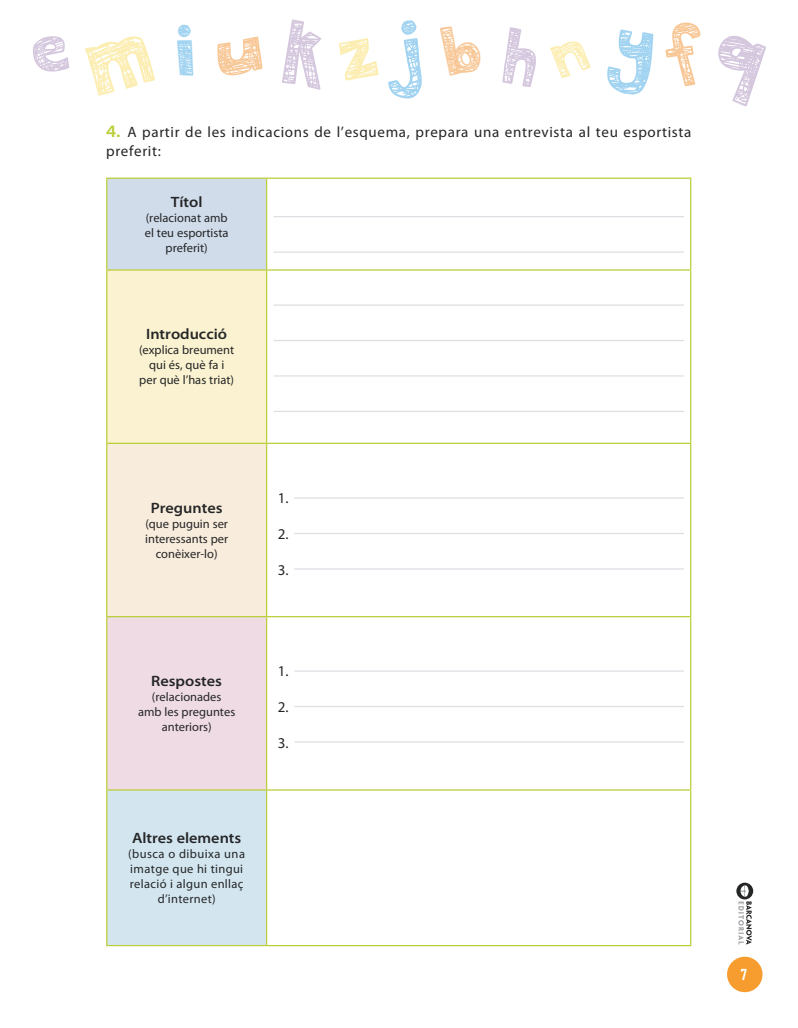
<style>
.page{position:relative;width:798px;height:1028px;background:#fff}
.page>*{position:absolute;margin:0;border:0;box-sizing:border-box;transform-origin:0 0}
.t1{font:15px/18.8px "Myriad Pro";letter-spacing:.045em;color:#252627}
.t2{font:600 semi-expanded 15px "Myriad Pro";color:#252627}
.t3{font:700 15px "Heading Pro";color:#fff}
.t4{font:12.5px/15px "Myriad Pro";color:#252627;text-align:center}
.t5{font:12.5px/15px "Myriad Pro";letter-spacing:.025em;color:#252627;text-align:center}
.s1{font-weight:600;font-stretch:semi-expanded;font-size:17.5px;color:#bace37}
</style>
<div class="page">
<div style="left:107px;top:178px;width:159px;height:92px;background:#d1dceb"></div>
<svg style="left:267px;top:179px;width:422px;height:766px"></svg>
<div style="left:107px;top:270px;width:159px;height:173px;background:#faf2d0"></div>
<div style="left:107px;top:443px;width:159px;height:173px;background:#f8ecdc"></div>
<div style="left:107px;top:616px;width:159px;height:174px;background:#efdbe3"></div>
<div style="left:107px;top:790px;width:159px;height:155px;background:#d3e6f0"></div>
<hr style="left:106px;top:178px;width:160px;height:1px;background:#bace37">
<hr style="left:106px;top:179px;width:1px;height:90px;background:#bace37">
<hr style="left:266px;top:178px;width:425px;height:1px;background:#bace37">
<hr style="left:266px;top:179px;width:1px;height:90px;background:#bace37">
<hr style="left:689px;top:179px;width:2px;height:90px;background:#bace37">
<hr style="left:106px;top:269px;width:160px;height:2px;background:#bace37">
<hr style="left:106px;top:271px;width:1px;height:172px;background:#bace37">
<hr style="left:266px;top:269px;width:425px;height:2px;background:#bace37">
<hr style="left:266px;top:271px;width:1px;height:172px;background:#bace37">
<hr style="left:689px;top:271px;width:2px;height:172px;background:#bace37">
<hr style="left:106px;top:443px;width:160px;height:1px;background:#bace37">
<hr style="left:106px;top:444px;width:1px;height:172px;background:#bace37">
<hr style="left:266px;top:443px;width:425px;height:1px;background:#bace37">
<hr style="left:266px;top:444px;width:1px;height:172px;background:#bace37">
<hr style="left:689px;top:444px;width:2px;height:172px;background:#bace37">
<hr style="left:106px;top:616px;width:160px;height:1px;background:#bace37">
<hr style="left:106px;top:617px;width:1px;height:172px;background:#bace37">
<hr style="left:266px;top:616px;width:425px;height:1px;background:#bace37">
<hr style="left:266px;top:617px;width:1px;height:172px;background:#bace37">
<hr style="left:689px;top:617px;width:2px;height:172px;background:#bace37">
<hr style="left:106px;top:789px;width:160px;height:1px;background:#bace37">
<hr style="left:106px;top:790px;width:1px;height:155px;background:#bace37">
<hr style="left:266px;top:789px;width:425px;height:1px;background:#bace37">
<hr style="left:266px;top:790px;width:1px;height:155px;background:#bace37">
<hr style="left:689px;top:790px;width:2px;height:155px;background:#bace37">
<hr style="left:106px;top:945px;width:160px;height:1px;background:#bace37">
<hr style="left:266px;top:945px;width:425px;height:1px;background:#bace37">
<hr style="left:273px;top:251px;width:410px;height:2px;background:#dddfe3">
<hr style="left:273px;top:216px;width:410px;height:1px;background:#dddfe3">
<hr style="left:273px;top:304px;width:410px;height:2px;background:#dddfe3">
<hr style="left:273px;top:340px;width:410px;height:1px;background:#dddfe3">
<hr style="left:273px;top:375px;width:410px;height:1px;background:#dddfe3">
<hr style="left:273px;top:411px;width:410px;height:1px;background:#dddfe3">
<hr style="left:294px;top:497px;width:389px;height:1px;background:#dddfe3">
<hr style="left:294px;top:533px;width:389px;height:1px;background:#dddfe3">
<hr style="left:294px;top:568px;width:389px;height:1px;background:#dddfe3">
<hr style="left:294px;top:670px;width:389px;height:1px;background:#dddfe3">
<hr style="left:294px;top:706px;width:389px;height:1px;background:#dddfe3">
<hr style="left:294px;top:741px;width:389px;height:1px;background:#dddfe3">
<div style="left:726px;top:956px;width:36px;height:36px;background:#f79c2e;border-radius:50%"></div>
<svg style="left:736px;top:882px;width:16px;height:62px"></svg>
<p class="t1" style="left:106px;top:123px;width:586px"><span class="s1">4.</span> A partir de les indicacions de l’esquema, prepara una entrevista al teu esportista preferit:</p>
<p class="t2" style="left:171px;top:192px;width:33px">Títol</p>
<p class="t4" style="left:145px;top:210px;width:85px">(relacionat amb el teu esportista preferit)</p>
<p class="t2" style="left:146px;top:324px;width:82px">Introducció</p>
<p class="t4" style="left:139px;top:342px;width:97px">(explica breument qui és, què fa i per què l’has triat)</p>
<p class="t2" style="left:151px;top:498px;width:73px">Preguntes</p>
<p class="t4" style="left:145px;top:515px;width:84px">(que puguin ser interessants per conèixer-lo)</p>
<p class="t1" style="left:278px;top:488px;width:12px">1.</p>
<p class="t1" style="left:278px;top:524px;width:12px">2.</p>
<p class="t1" style="left:278px;top:560px;width:12px">3.</p>
<p class="t2" style="left:151px;top:671px;width:72px">Respostes</p>
<p class="t4" style="left:138px;top:689px;width:99px">(relacionades<br>amb les preguntes anteriors)</p>
<p class="t2" style="left:132px;top:828px;width:111px">Altres elements</p>
<p class="t5" style="left:128px;top:846px;width:118px">(busca o dibuixa una imatge que hi tingui relació i algun enllaç d’internet)</p>
<p class="t1" style="left:278px;top:661px;width:12px">1.</p>
<p class="t1" style="left:278px;top:697px;width:12px">2.</p>
<p class="t1" style="left:278px;top:733px;width:12px">3.</p>
<p class="t3" style="left:740px;top:965px;width:8px">7</p>
</div>
